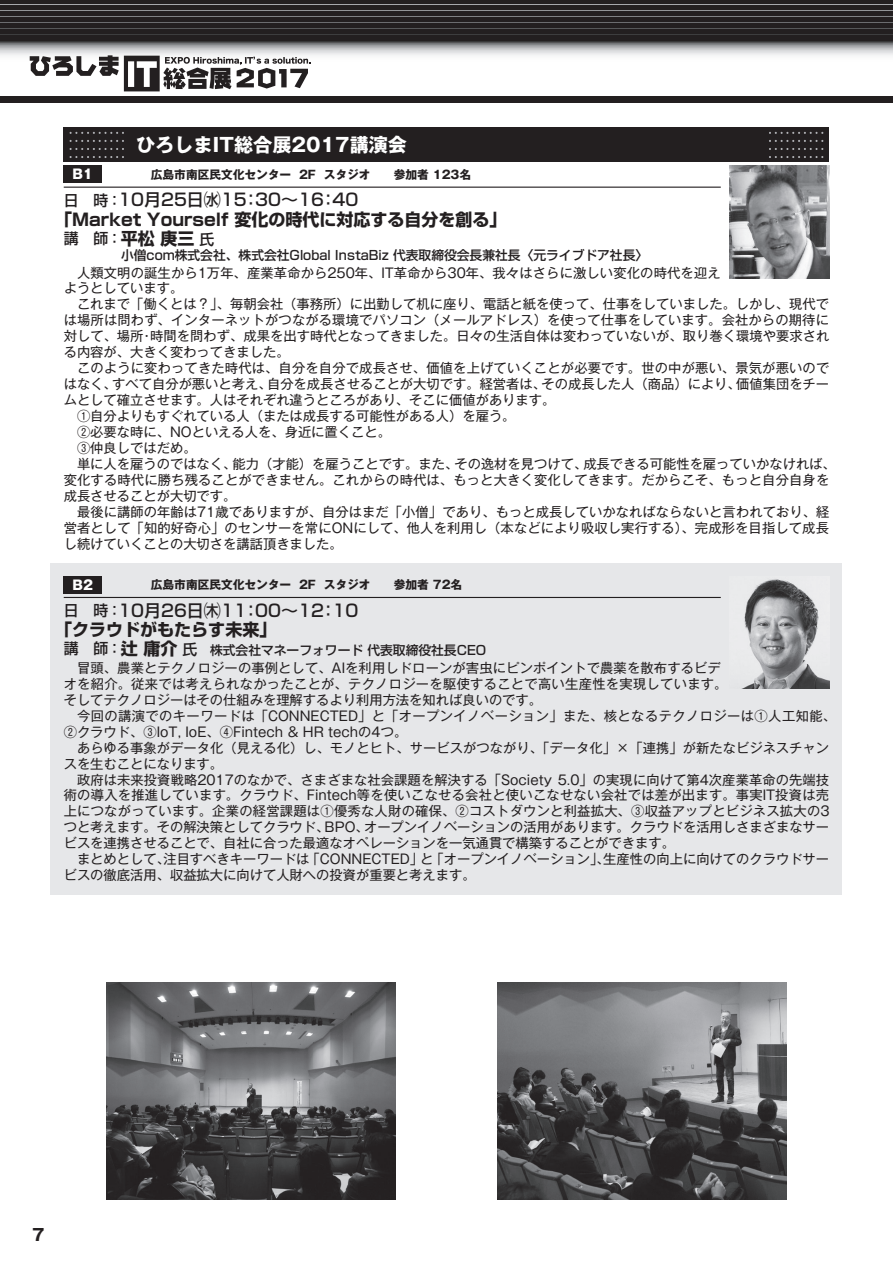
<style>
.page{position:relative;width:893px;height:1263px;background:#fff}
.page>*{position:absolute;margin:0;border:0;box-sizing:border-box;transform-origin:0 0}
.t1{font:19.2px "Gothic MB101 Pro Bold 90 msp RKSJ H";color:#fff}
.t2{font:16.95px "Shin Go Pro Medium 90 msp RKSJ H";color:#231f20}
.t3{font:16.95px "Shin Go Pro Bold 90 msp RKSJ H";color:#231f20}
.t4{font:16.5px "Gothic MB101 Pro Bold 90 msp RKSJ H";color:#231f20}
.t5{font:14.85px "Shin Go Pro Medium 90 msp RKSJ H";color:#231f20}
.t6{font:13.35px/15.9px "Gothic MB101 Pro Regular 90 msp RKSJ H";color:#231f20}
.t7{font:13.35px/15.9px "Gothic MB101 Pro Regular 90 msp RKSJ H";letter-spacing:.03em;color:#231f20}
.t8{font:13.05px "Gothic MB101 Pro Heavy 90 msp RKSJ H";color:#fff}
.t9{font:12.75px "Shin Go Pro Medium 90 msp RKSJ H";color:#231f20}
.t10{font:11.7px "Gothic MB101 Pro Bold 90 msp RKSJ H";color:#231f20}
.s1{font-size:14.85px}
.s2{font-family:"Shin Go Pro Bold 90 msp RKSJ H";font-size:16.95px}
</style>
<div class="page">
<div style="left:0;top:0;width:893px;height:102px;background:#231f20"></div>
<svg style="left:0;top:41px;width:893px;height:55px;background:#e4e4e5"></svg>
<hr style="left:0;top:4px;width:893px;height:1px;background:#a8a9ad">
<hr style="left:0;top:10px;width:893px;height:1px;background:#939598">
<hr style="left:0;top:16px;width:893px;height:1px;background:#808285">
<hr style="left:0;top:22px;width:893px;height:1px;background:#6c6d70">
<hr style="left:0;top:28px;width:893px;height:1px;background:#57585a">
<hr style="left:0;top:34px;width:893px;height:1px;background:#3e3e3f">
<svg style="left:30px;top:55px;width:280px;height:36px"></svg>
<div style="left:51px;top:563px;width:791px;height:332px;background:#e6e7e9"></div>
<hr style="left:64px;top:187px;width:657px;height:1px;background:#231f20">
<hr style="left:64px;top:597px;width:657px;height:1px;background:#231f20">
<img style="left:729px;top:166px;width:100px;height:113px">
<img style="left:741px;top:579px;width:88px;height:110px">
<div style="left:64px;top:166px;width:38px;height:17px;background:#231f20"></div>
<div style="left:64px;top:576px;width:38px;height:17px;background:#231f20"></div>
<div style="left:64px;top:128px;width:765px;height:34px;background:#231f20"></div>
<svg style="left:70px;top:132px;width:54px;height:2px"></svg>
<svg style="left:70px;top:140px;width:54px;height:2px"></svg>
<svg style="left:70px;top:148px;width:54px;height:2px"></svg>
<svg style="left:70px;top:156px;width:54px;height:2px"></svg>
<svg style="left:769px;top:132px;width:54px;height:2px"></svg>
<svg style="left:769px;top:140px;width:54px;height:2px"></svg>
<svg style="left:769px;top:148px;width:54px;height:2px"></svg>
<svg style="left:769px;top:156px;width:54px;height:2px"></svg>
<img style="left:106px;top:982px;width:289px;height:217px">
<img style="left:497px;top:982px;width:290px;height:217px">
<p class="t8" style="left:73px;top:170px;width:22px">B1</p>
<h1 class="t1" style="left:136px;top:137px;width:273px">ひろしまIT総合展2017講演会</h1>
<p class="t10" style="left:151px;top:170px;width:322px">広島市南区民文化センター 2F スタジオ　　参加者 123名</p>
<p class="t2" style="left:64px;top:194px;width:296px"><span class="s1">日　時 ：</span>10月25日㈬15：30～16：40</p>
<p class="t3" style="left:55px;top:213px;width:453px">「Market Yourself 変化の時代に対応する自分を創る」</p>
<p class="t5" style="left:64px;top:233px;width:152px">講　師 ： <span class="s2">平松 庚三</span> 氏</p>
<p class="t9" style="left:121px;top:250px;width:529px">小僧com株式会社、株式会社Global InstaBiz 代表取締役会長兼社長〈元ライブドア社長〉</p>
<p class="t6" style="left:64px;top:266px;width:658px;text-indent:13px">人類文明の誕生から1万年、産業革命から250年、IT革命から30年、我々はさらに激しい変化の時代を迎えようとしています。</p>
<p class="t6" style="left:64px;top:298px;width:767px;text-align:justify;text-indent:13px">これまで「働くとは？」、毎朝会社（事務所）に出勤して机に座り、電話と紙を使って、仕事をしていました。しかし、現代では場所は問わず、インターネットがつながる環境でパソコン（メールアドレス）を使って仕事をしています。会社からの期待に対して、場所・時間を問わず、成果を出す時代となってきました。日々の生活自体は変わっていないが、取り巻く環境や要求される内容が、大きく変わってきました。</p>
<p class="t6" style="left:77px;top:362px;width:754px">このように変わってきた時代は、自分を自分で成長させ、価値を上げていくことが必要です。世の中が悪い、景気が悪いので</p>
<p class="t6" style="left:64px;top:378px;width:767px">はなく、すべて自分が悪いと考え、自分を成長させることが大切です。経営者は、その成長した人（商品）により、価値集団をチー</p>
<p class="t6" style="left:64px;top:394px;width:493px">ムとして確立させます。人はそれぞれ違うところがあり、そこに価値があります。</p>
<p class="t6" style="left:77px;top:410px;width:440px">①自分よりもすぐれている人（または成長する可能性がある人）を雇う。</p>
<p class="t6" style="left:77px;top:426px;width:315px">②必要な時に、NOといえる人を、身近に置くこと。</p>
<p class="t6" style="left:77px;top:442px;width:121px">③仲良しではだめ。</p>
<p class="t6" style="left:77px;top:458px;width:760px">単に人を雇うのではなく、能力（才能）を雇うことです。また、その逸材を見つけて、成長できる可能性を雇っていかなければ、</p>
<p class="t6" style="left:64px;top:474px;width:767px">変化する時代に勝ち残ることができません。これからの時代は、もっと大きく変化してきます。だからこそ、もっと自分自身を</p>
<p class="t6" style="left:64px;top:490px;width:174px">成長させることが大切です。</p>
<p class="t6" style="left:77px;top:506px;width:754px">最後に講師の年齢は71歳でありますが、自分はまだ「小僧」であり、もっと成長していかなればならないと言われており、経</p>
<p class="t6" style="left:64px;top:521px;width:767px">営者として「知的好奇心」のセンサーを常にONにして、他人を利用し（本などにより吸収し実行する）、完成形を目指して成長</p>
<p class="t6" style="left:64px;top:537px;width:281px">し続けていくことの大切さを講話頂きました。</p>
<p class="t8" style="left:73px;top:580px;width:22px">B2</p>
<p class="t10" style="left:151px;top:580px;width:313px">広島市南区民文化センター 2F スタジオ　　参加者 72名</p>
<p class="t2" style="left:64px;top:604px;width:296px"><span class="s1">日　時 ：</span>10月26日㈭11：00～12：10</p>
<p class="t3" style="left:55px;top:623px;width:223px">「クラウドがもたらす未来」</p>
<p class="t9" style="left:64px;top:645px;width:424px"><span class="s1">講　師 ：</span> <span class="s2">辻 庸介</span> <span class="s1">氏</span>　株式会社マネーフォワード 代表取締役社長CEO</p>
<p class="t6" style="left:64px;top:662px;width:665px;text-indent:13px">冒頭、農業とテクノロジーの事例として、AIを利用しドローンが害虫にピンポイントで農薬を散布するビデオを紹介。従来では考えられなかったことが、テクノロジーを駆使することで高い生産性を実現しています。そしてテクノロジーはその仕組みを理解するより利用方法を知れば良いのです。</p>
<p class="t7" style="left:64px;top:710px;width:774px;text-indent:13px">今回の講演でのキーワードは「CONNECTED」と「オープンイノベーション」また、核となるテクノロジーは①人工知能、<br>②クラウド、③IoT, IoE、④Fintech &amp; HR techの4つ。</p>
<p class="t6" style="left:64px;top:742px;width:767px;text-indent:13px">あらゆる事象がデータ化（見える化）し、モノとヒト、サービスがつながり、「データ化」×「連携」が新たなビジネスチャンスを生むことになります。</p>
<p class="t6" style="left:64px;top:773px;width:767px;text-align:justify;text-indent:13px">政府は未来投資戦略2017のなかで、さまざまな社会課題を解決する「Society 5.0」の実現に向けて第4次産業革命の先端技術の導入を推進しています。クラウド、Fintech等を使いこなせる会社と使いこなせない会社では差が出ます。事実IT投資は売上につながっています。企業の経営課題は①優秀な人財の確保、②コストダウンと利益拡大、③収益アップとビジネス拡大の3つと考えます。その解決策としてクラウド、BPO、オープンイノベーションの活用があります。クラウドを活用しさまざまなサービスを連携させることで、自社に合った最適なオペレーションを一気通貫で構築することができます。</p>
<p class="t6" style="left:64px;top:853px;width:767px;text-indent:13px">まとめとして、注目すべきキーワードは「CONNECTED」と「オープンイノベーション」、生産性の向上に向けてのクラウドサービスの徹底活用、収益拡大に向けて人財への投資が重要と考えます。</p>
<p class="t4" style="left:32px;top:1229px;width:14px">7</p>
</div>
